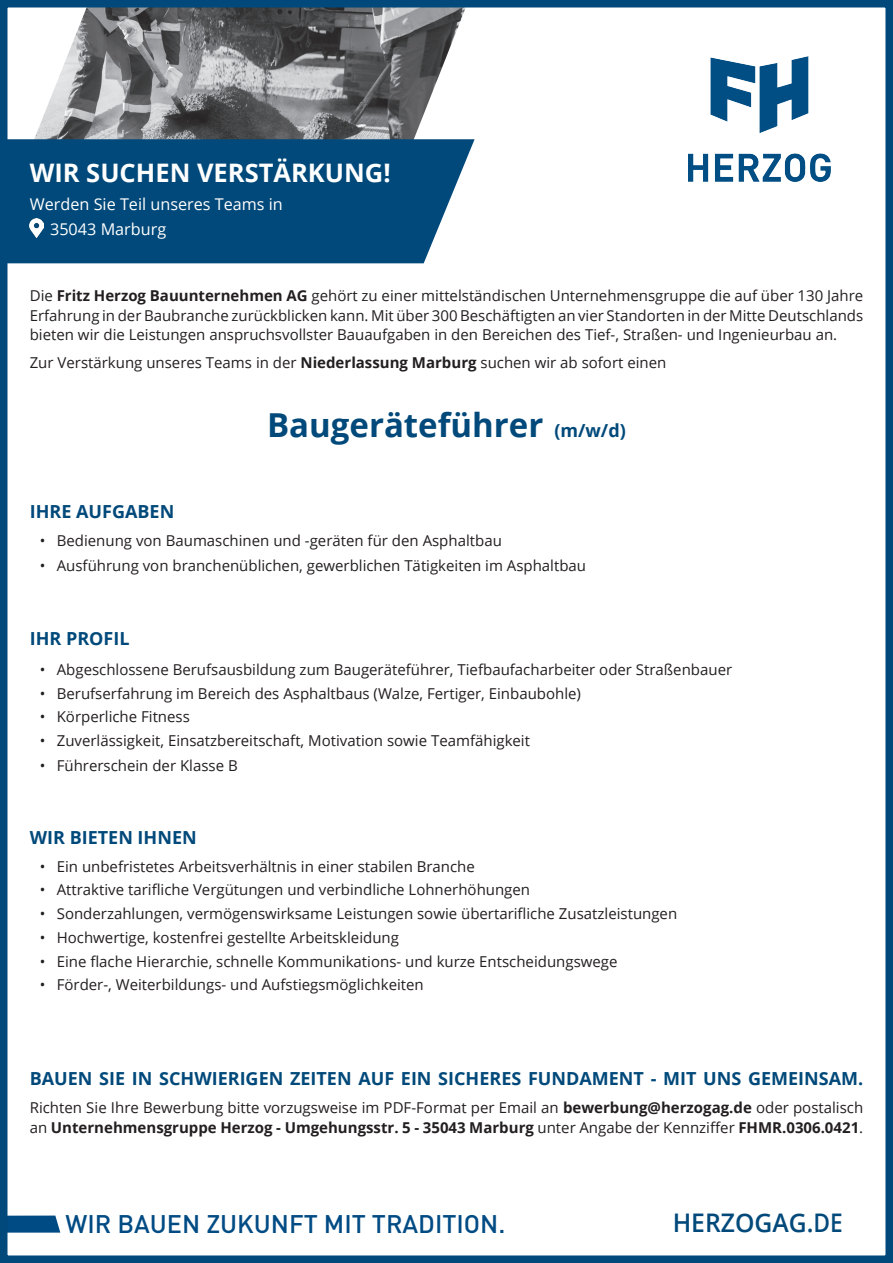
<style>
.page{position:relative;width:893px;height:1263px;background:#fff}
.page>*{position:absolute;margin:0;border:0;box-sizing:border-box;transform-origin:0 0}
.t1{font:700 33px "Open Sans";color:#00497a}
.t2{font:600 25.65px "Open Sans";color:#00497a;scale:.96 1}
.t3{font:700 25.5px "Open Sans";color:#fff}
.t4{font:500 25.2px "DIN Pro";color:#004b84}
.t5{font:700 18px "Open Sans";color:#00497a}
.t6{font:18px "Open Sans";color:#fff}
.t7{font:16.2px "Open Sans";color:#fff}
.t8{font:15px/19.5px "Open Sans";color:#231f20;text-align:justify}
.s1{font-weight:700}
.s2{font-size:18px}
</style>
<div class="page">
<svg style="left:9px;top:1215px;width:51px;height:17px"></svg>
<img style="left:689px;top:57px;width:142px;height:124px">
<img style="left:34px;top:9px;width:431px;height:130px">
<div style="left:9px;top:139px;width:466px;height:124px;background:#00497a"></div>
<img style="left:30px;top:218px;width:13px;height:19px">
<div style="left:0;top:0;width:893px;height:1263px;border:8px solid #00497a"></div>
<p class="t3" style="left:30px;top:155px;width:362px">WIR SUCHEN VERSTÄRKUNG!</p>
<p class="t7" style="left:30px;top:193px;width:255px">Werden Sie Teil unseres Teams in</p>
<p class="t7" style="left:50px;top:218px;width:118px">35043 Marburg</p>
<p class="t6" style="left:47px;top:183px;width:282px">Werden Sie Teil unseres Teams in</p>
<p class="t8" style="left:30px;top:286px;width:835px">Die <span class="s1">Fritz Herzog Bauunternehmen AG</span> gehört zu einer mittelständischen Unternehmensgruppe die auf über 130 Jahre Erfahrung in der Baubranche zurückblicken kann. Mit über 300 Beschäftigten an vier Standorten in der Mitte Deutschlands bieten wir die Leistungen anspruchsvollster Bauaufgaben in den Bereichen des Tief-, Straßen- und Ingenieurbau an.</p>
<p class="t8" style="left:30px;top:353px;width:638px">Zur Verstärkung unseres Teams in der <span class="s1">Niederlassung Marburg</span> suchen wir ab sofort einen</p>
<p class="t1" style="left:267px;top:402px;width:360px">Baugeräteführer <span class="s2">(m/w/d)</span></p>
<p class="t5" style="left:30px;top:498px;width:146px">IHRE AUFGABEN</p>
<p class="t8" style="left:40px;top:530px;width:464px">• Bedienung von Baumaschinen und -geräten für den Asphaltbau</p>
<p class="t8" style="left:40px;top:555px;width:548px">• Ausführung von branchenüblichen, gewerblichen Tätigkeiten im Asphaltbau</p>
<p class="t5" style="left:30px;top:626px;width:101px">IHR PROFIL</p>
<p class="t8" style="left:40px;top:659px;width:694px">• Abgeschlossene Berufsausbildung zum Baugeräteführer, Tiefbaufacharbeiter oder Straßenbauer</p>
<p class="t8" style="left:40px;top:683px;width:543px">• Berufserfahrung im Bereich des Asphaltbaus (Walze, Fertiger, Einbaubohle)</p>
<p class="t8" style="left:40px;top:707px;width:152px">• Körperliche Fitness</p>
<p class="t8" style="left:40px;top:730px;width:492px">• Zuverlässigkeit, Einsatzbereitschaft, Motivation sowie Teamfähigkeit</p>
<p class="t8" style="left:40px;top:756px;width:199px">• Führerschein der Klasse B</p>
<p class="t5" style="left:30px;top:824px;width:168px">WIR BIETEN IHNEN</p>
<p class="t8" style="left:40px;top:856px;width:437px">• Ein unbefristetes Arbeitsverhältnis in einer stabilen Branche</p>
<p class="t8" style="left:40px;top:880px;width:492px">• Attraktive tarifliche Vergütungen und verbindliche Lohnerhöhungen</p>
<p class="t8" style="left:40px;top:903px;width:639px">• Sonderzahlungen, vermögenswirksame Leistungen sowie übertarifliche Zusatzleistungen</p>
<p class="t8" style="left:40px;top:927px;width:361px">• Hochwertige, kostenfrei gestellte Arbeitskleidung</p>
<p class="t8" style="left:40px;top:951px;width:579px">• Eine flache Hierarchie, schnelle Kommunikations- und kurze Entscheidungswege</p>
<p class="t8" style="left:40px;top:975px;width:386px">• Förder-, Weiterbildungs- und Aufstiegsmöglichkeiten</p>
<p class="t5" style="left:30px;top:1066px;width:835px">BAUEN SIE IN SCHWIERIGEN ZEITEN AUF EIN SICHERES FUNDAMENT - MIT UNS GEMEINSAM.</p>
<p class="t8" style="left:30px;top:1098px;width:835px">Richten Sie Ihre Bewerbung bitte vorzugsweise im PDF-Format per Email an <span class="s1">bewerbung@herzogag.de</span> oder postalisch an <span class="s1">Unternehmensgruppe Herzog - Umgehungsstr. 5 - 35043 Marburg</span> unter Angabe der Kennziffer <span class="s1">FHMR.0306.0421</span>.</p>
<p class="t4" style="left:66px;top:1209px;width:441px">WIR BAUEN ZUKUNFT MIT TRADITION.</p>
<p class="t2" style="left:673px;top:1205px;width:179px">HERZOGAG.DE</p>
</div>
